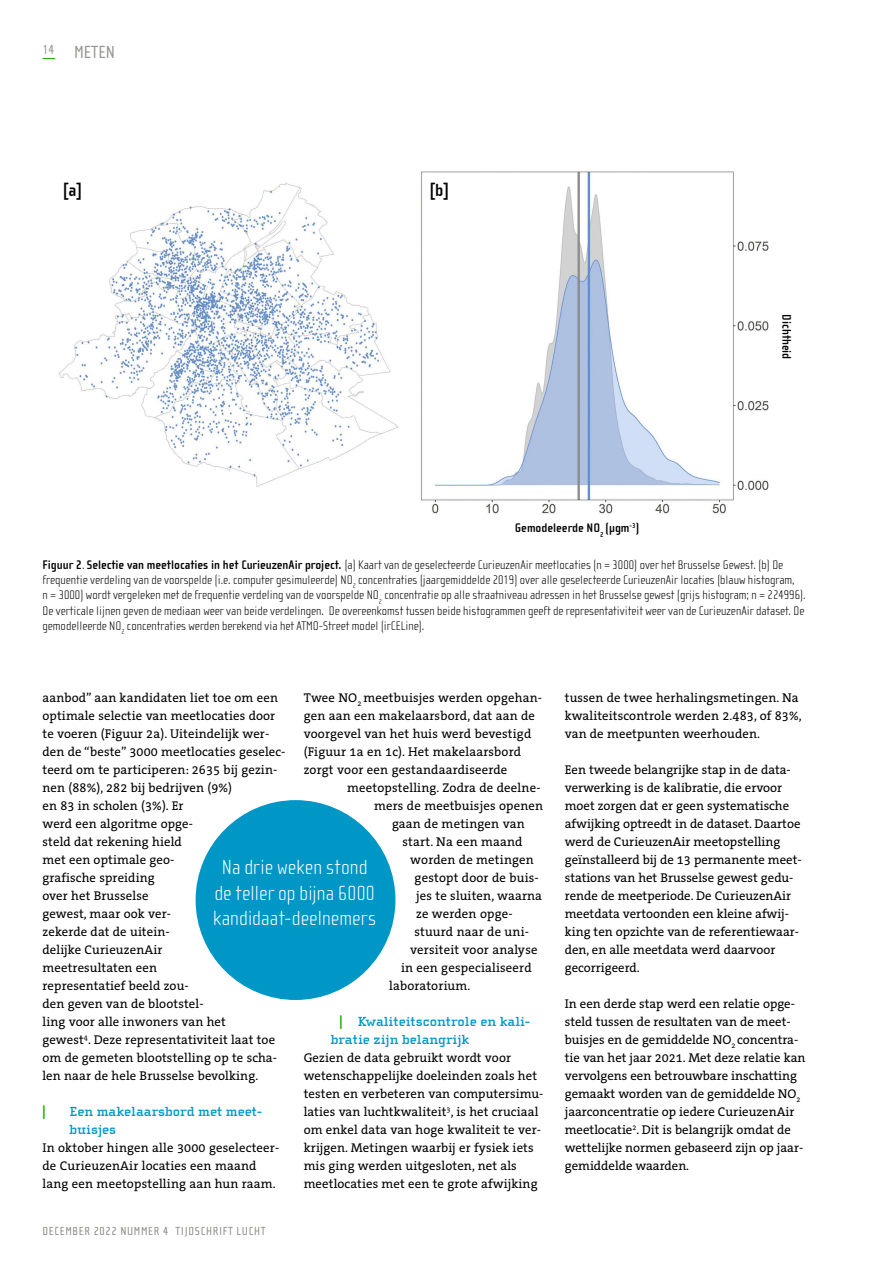
<style>
.page{position:relative;width:893px;height:1263px;background:#fff}
.page>*{position:absolute;margin:0;border:0;box-sizing:border-box;transform-origin:0 0}
.t1{font:100 21px/25.5px "Cholla Sans OT";letter-spacing:.005em;color:#fff;text-align:center}
.t2{font:18px "Cholla Sans OT";color:#969693}
.t3{font:700 18px "Cholla Sans OT";color:#000}
.t4{font:700 13.5px/18px "Cholla Slab OT";color:#0097c6}
.t5{font:700 13.5px "Helvetica Neue LT Std";color:#1aa900}
.t6{font:12.75px/18px "The Serif B W5 Plain";letter-spacing:.01em;color:#000}
.t7{font:100 12.75px/15.3px "Cholla Sans OT";color:#000}
.t8{font:700 12.75px "Cholla Sans OT";color:#000}
.t9{font:12px "Cholla Sans OT";letter-spacing:.05em;color:#8c8b88}
.s1{font-weight:700}
.s2{font-family:"Helvetica Neue LT Std";color:#1aa900}
</style>
<div class="page">
<svg style="left:43px;top:58px;width:12px;height:1px"></svg>
<img style="left:58px;top:171px;width:711px;height:343px">
<div style="left:196px;top:800px;width:199px;height:200px;background:#0097c6;border-radius:50%"></div>
<div style="left:55px;top:174px;width:50px;height:49px;background:#fff"></div>
<div style="left:427px;top:180px;width:50px;height:49px;background:#fff"></div>
<h2 class="t2" style="left:43px;top:43px;width:74px"><sup>14</sup> METEN</h2>
<h2 class="t3" style="left:63px;top:180px;width:20px">[a]</h2>
<h2 class="t3" style="left:430px;top:180px;width:21px">[b]</h2>
<p class="t8" style="left:515px;top:521px;width:126px">Gemodeleerde NO<sub>2</sub> (µgm<sup>-3</sup>)</p>
<p class="t8" style="left:793px;top:314px;width:47px;rotate:90deg">Dichtheid</p>
<p class="t7" style="left:43px;top:557px;width:765px"><span class="s1">Figuur 2</span>. <span class="s1">Selectie van meetlocaties in het CurieuzenAir project.</span> (a) Kaart van de geselecteerde CurieuzenAir meetlocaties (n = 3000) over het Brusselse Gewest. (b) De frequentie verdeling van de voorspelde (i.e. computer gesimuleerde) NO<sub>2</sub> concentraties (jaargemiddelde 2019) over alle geselecteerde CurieuzenAir locaties (blauw histogram,<br>n = 3000) wordt vergeleken met de frequentie verdeling van de voorspelde NO<sub>2</sub> concentratie op alle straatniveau adressen in het Brusselse gewest (grijs histogram; n = 224996).<br>De verticale lijnen geven de mediaan weer van beide verdelingen. De overeenkomst tussen beide histogrammen geeft de representativiteit weer van de CurieuzenAir dataset. De gemodelleerde NO<sub>2</sub> concentraties werden berekend via het ATMO-Street model (irCELine).</p>
<p class="t6" style="left:43px;top:689px;width:244px">aanbod” aan kandidaten liet toe om een optimale selectie van meetlocaties door te voeren (Figuur 2a). Uiteindelijk wer&shy;den de “beste” 3000 meetlocaties geselec&shy;teerd om te participeren: 2635 bij gezin&shy;nen (88%), 282 bij bedrijven (9%)<br>en 83 in scholen (3%). Er<br>werd een algoritme opge-<br>steld dat rekening hield<br>met een optimale geo-<br>grafische spreiding<br>over het Brusselse<br>gewest, maar ook ver-<br>zekerde dat de uitein-<br>delijke CurieuzenAir<br>meetresultaten een<br>representatief beeld zou-<br>den geven van de blootstel-<br>ling voor alle inwoners van het<br>gewest<sup>4</sup>. Deze representativiteit laat toe om de gemeten blootstelling op te scha&shy;len naar de hele Brusselse bevolking.</p>
<p class="t5" style="left:43px;top:1103px;width:5px">|</p>
<p class="t4" style="left:70px;top:1103px;width:194px">Een makelaarsbord met meet&shy;buisjes</p>
<p class="t6" style="left:43px;top:1139px;width:238px">In oktober hingen alle 3000 geselecteer&shy;de CurieuzenAir locaties een maand lang een meetopstelling aan hun raam.</p>
<p class="t6" style="left:304px;top:689px;width:240px">Twee NO<sub>2</sub> meetbuisjes werden opgehan&shy;gen aan een makelaarsbord, dat aan de voorgevel van het huis werd bevestigd (Figuur 1a en 1c). Het makelaarsbord zorgt voor een gestandaardiseerde</p>
<p class="t6" style="left:347px;top:779px;width:195px">meetopstelling. Zodra de deelne-</p>
<p class="t6" style="left:374px;top:797px;width:171px">mers de meetbuisjes openen</p>
<p class="t6" style="left:392px;top:815px;width:134px">gaan de metingen van</p>
<p class="t6" style="left:403px;top:833px;width:121px">start. Na een maand</p>
<p class="t6" style="left:410px;top:851px;width:125px">worden de metingen</p>
<p class="t6" style="left:415px;top:869px;width:126px">gestopt door de buis-</p>
<p class="t6" style="left:416px;top:887px;width:127px">jes te sluiten, waarna</p>
<p class="t6" style="left:416px;top:905px;width:98px">ze werden opge-</p>
<p class="t6" style="left:415px;top:923px;width:116px">stuurd naar de uni-</p>
<p class="t6" style="left:410px;top:941px;width:129px">versiteit voor analyse</p>
<p class="t6" style="left:401px;top:959px;width:132px">in een gespecialiseerd</p>
<p class="t6" style="left:389px;top:977px;width:83px">laboratorium.</p>
<p class="t4" style="left:331px;top:1013px;width:201px;text-indent:9px"><span class="s2">|</span> Kwaliteitscontrole en kali&shy;bratie zijn belangrijk</p>
<p class="t6" style="left:304px;top:1049px;width:241px">Gezien de data gebruikt wordt voor wetenschappelijke doeleinden zoals het testen en verbeteren van computersimu&shy;laties van luchtkwaliteit<sup>3</sup>, is het cruciaal om enkel data van hoge kwaliteit te ver&shy;krijgen. Metingen waarbij er fysiek iets mis ging werden uitgesloten, net als meetlocaties met een te grote afwijking</p>
<h1 class="t1" style="left:213px;top:855px;width:164px">Na drie weken stond de teller op bijna 6000 kandidaat-deelnemers</h1>
<p class="t9" style="left:43px;top:1225px;width:225px">DECEMBER 2022 NUMMER 4 TIJDSCHRIFT LUCHT</p>
<p class="t6" style="left:565px;top:689px;width:238px">tussen de twee herhalingsmetingen. Na kwaliteitscontrole werden 2.483, of 83%, van de meetpunten weerhouden.</p>
<p class="t6" style="left:565px;top:761px;width:238px">Een tweede belangrijke stap in de data&shy;verwerking is de kalibratie, die ervoor moet zorgen dat er geen systematische afwijking optreedt in de dataset. Daartoe werd de CurieuzenAir meetopstelling geïnstalleerd bij de 13 permanente meet&shy;stations van het Brusselse gewest gedu&shy;rende de meetperiode. De CurieuzenAir meetdata vertoonden een kleine afwij&shy;king ten opzichte van de referentiewaar&shy;den, en alle meetdata werd daarvoor gecorrigeerd.</p>
<p class="t6" style="left:565px;top:995px;width:242px">In een derde stap werd een relatie opge&shy;steld tussen de resultaten van de meet&shy;buisjes en de gemiddelde NO<sub>2</sub> concentra&shy;tie van het jaar 2021. Met deze relatie kan vervolgens een betrouwbare inschatting gemaakt worden van de gemiddelde NO<sub>2 </sub>jaarconcentratie op iedere CurieuzenAir meetlocatie<sup>2</sup>. Dit is belangrijk omdat de wettelijke normen gebaseerd zijn op jaar&shy;gemiddelde waarden.</p>
</div>
